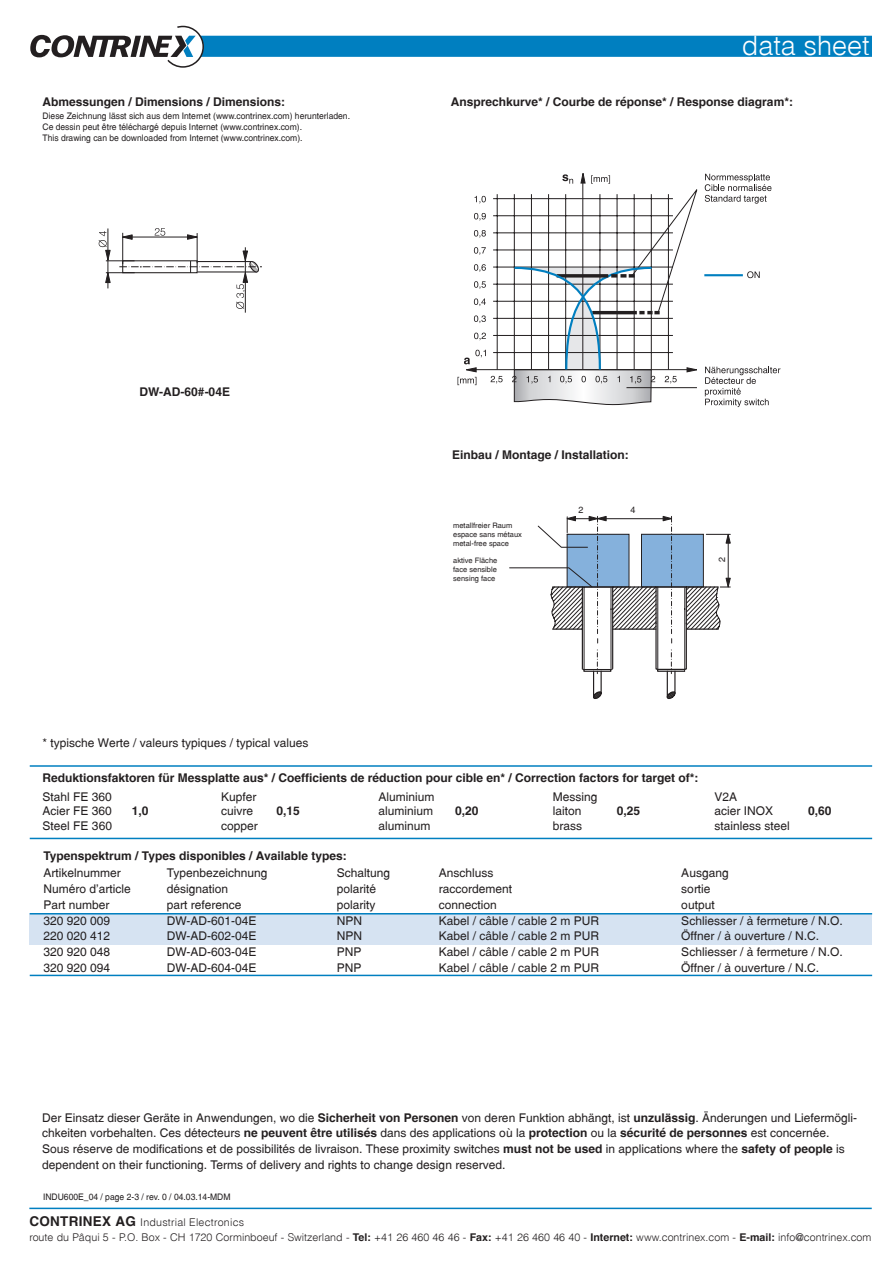
<style>
.page{position:relative;width:893px;height:1263px;background:#fff}
.page>*{position:absolute;margin:0;border:0;box-sizing:border-box;transform-origin:0 0}
.t1{font:27px "Switzerland Light Plain";color:#fff}
.t2{font:12px/15.8px "Switzerland Plain";color:#231f20}
.t3{font:700 12px "Switzerland";color:#231f20}
.t4{font:10.65px/14.7px "Switzerland Light Plain";color:#231f20}
.t5{font:9px/10.8px "Switzerland Plain";color:#231f20;scale:.95 1}
.t6{font:9px "Switzerland Plain";color:#231f20}
.t7{font:7.5px/9px "Switzerland Plain";color:#231f20}
.s1{font-family:"Switzerland";font-weight:700}
.s2{font-family:"Switzerland";font-weight:700;font-size:13.5px}
</style>
<div class="page">
<hr style="left:30px;top:765px;width:842px;height:2px;background:#007fc0">
<hr style="left:30px;top:838px;width:842px;height:1px;background:#007fc0">
<div style="left:30px;top:914px;width:842px;height:31px;background:#d6e3f2"></div>
<hr style="left:30px;top:975px;width:842px;height:1px;background:#007fc0">
<hr style="left:30px;top:913px;width:842px;height:1px;background:#007fc0">
<svg style="left:30px;top:26px;width:842px;height:42px"></svg>
<hr style="left:29px;top:1207px;width:843px;height:2px;background:#007fc0">
<hr style="left:245px;top:247px;width:1px;height:66px;background:#231f20">
<svg style="left:99px;top:228px;width:163px;height:81px"></svg>
<svg style="left:705px;top:367px;width:75px;height:40px"></svg>
<svg style="left:705px;top:174px;width:66px;height:30px"></svg>
<svg style="left:474px;top:333px;width:12px;height:7px"></svg>
<svg style="left:474px;top:298px;width:12px;height:8px"></svg>
<svg style="left:474px;top:281px;width:12px;height:8px"></svg>
<svg style="left:474px;top:315px;width:12px;height:8px"></svg>
<svg style="left:474px;top:264px;width:12px;height:8px"></svg>
<svg style="left:474px;top:247px;width:12px;height:8px"></svg>
<svg style="left:474px;top:230px;width:12px;height:8px"></svg>
<svg style="left:474px;top:213px;width:12px;height:8px"></svg>
<svg style="left:474px;top:196px;width:12px;height:8px"></svg>
<hr style="left:493px;top:352px;width:180px;height:1px;background:#231f20">
<hr style="left:493px;top:335px;width:180px;height:1px;background:#231f20">
<hr style="left:493px;top:318px;width:180px;height:1px;background:#231f20">
<hr style="left:493px;top:301px;width:180px;height:1px;background:#231f20">
<hr style="left:493px;top:284px;width:180px;height:1px;background:#231f20">
<hr style="left:493px;top:267px;width:180px;height:1px;background:#231f20">
<hr style="left:493px;top:250px;width:180px;height:1px;background:#231f20">
<hr style="left:493px;top:233px;width:180px;height:1px;background:#231f20">
<hr style="left:493px;top:215px;width:180px;height:1px;background:#231f20">
<hr style="left:493px;top:198px;width:180px;height:1px;background:#231f20">
<hr style="left:497px;top:194px;width:1px;height:176px;background:#231f20">
<hr style="left:704px;top:274px;width:39px;height:2px;background:#007fc0">
<svg style="left:747px;top:271px;width:13px;height:7px"></svg>
<svg style="left:457px;top:350px;width:46px;height:35px"></svg>
<hr style="left:476px;top:369px;width:214px;height:1px;background:#231f20">
<svg style="left:512px;top:173px;width:186px;height:232px"></svg>
<svg style="left:509px;top:516px;width:221px;height:183px"></svg>
<hr style="left:567px;top:518px;width:31px;height:1px;background:#231f20">
<hr style="left:598px;top:518px;width:73px;height:1px;background:#231f20">
<h1 class="t1" style="left:742px;top:28px;width:129px">data sheet</h1>
<p class="t3" style="left:42px;top:94px;width:244px">Abmessungen / Dimensions / Dimensions:</p>
<p class="t3" style="left:451px;top:94px;width:344px">Ansprechkurve* / Courbe de réponse* / Response diagram*:</p>
<p class="t5" style="left:42px;top:110px;width:325px">Diese Zeichnung lässt sich aus dem Internet (www.contrinex.com) herunterladen.<br>Ce dessin peut être téléchargé depuis Internet (www.contrinex.com).<br>This drawing can be downloaded from Internet (www.contrinex.com).</p>
<p class="t3" style="left:140px;top:385px;width:92px">DW-AD-60#-04E</p>
<p class="t2" style="left:43px;top:735px;width:267px">* typische Werte / valeurs typiques / typical values</p>
<p class="t3" style="left:452px;top:447px;width:178px">Einbau / Montage / Installation:</p>
<p class="t6" style="left:579px;top:505px;width:7px">2</p>
<p class="t6" style="left:631px;top:505px;width:7px">4</p>
<p class="t7" style="left:453px;top:520px;width:70px">metallfreier Raum espace sans métaux metal-free space</p>
<p class="t7" style="left:453px;top:556px;width:46px;text-align:justify">aktive Fläche face sensible sensing face</p>
<p class="t6" style="left:717px;top:561px;width:7px;rotate:-90deg">2</p>
<p class="t3" style="left:43px;top:771px;width:657px">Reduktionsfaktoren für Messplatte aus* / Coefficients de réduction pour cible en* / Correction factors for target of*:</p>
<p class="t2" style="left:43px;top:789px;width:71px">Stahl FE 360</p>
<p class="t2" style="left:221px;top:789px;width:37px">Kupfer</p>
<p class="t2" style="left:378px;top:789px;width:58px">Aluminium</p>
<p class="t2" style="left:553px;top:789px;width:46px">Messing</p>
<p class="t2" style="left:714px;top:789px;width:24px">V2A</p>
<p class="t2" style="left:43px;top:803px;width:71px">Acier FE 360</p>
<p class="t3" style="left:132px;top:804px;width:18px">1,0</p>
<p class="t2" style="left:221px;top:803px;width:34px">cuivre</p>
<p class="t3" style="left:276px;top:804px;width:25px">0,15</p>
<p class="t2" style="left:379px;top:803px;width:56px">aluminium</p>
<p class="t3" style="left:455px;top:804px;width:25px">0,20</p>
<p class="t2" style="left:553px;top:803px;width:30px">laiton</p>
<p class="t3" style="left:617px;top:804px;width:25px">0,25</p>
<p class="t2" style="left:714px;top:803px;width:60px">acier INOX</p>
<p class="t3" style="left:808px;top:804px;width:25px">0,60</p>
<p class="t2" style="left:43px;top:817px;width:71px">Steel FE 360</p>
<p class="t2" style="left:221px;top:817px;width:38px">copper</p>
<p class="t2" style="left:379px;top:817px;width:54px">aluminum</p>
<p class="t2" style="left:553px;top:817px;width:31px">brass</p>
<p class="t2" style="left:714px;top:817px;width:77px">stainless steel</p>
<p class="t3" style="left:43px;top:848px;width:305px">Typenspektrum / Types disponibles / Available types:</p>
<p class="t2" style="left:43px;top:865px;width:79px">Artikelnummer</p>
<p class="t2" style="left:167px;top:865px;width:102px">Typenbezeichnung</p>
<p class="t2" style="left:337px;top:865px;width:55px">Schaltung</p>
<p class="t2" style="left:439px;top:865px;width:56px">Anschluss</p>
<p class="t2" style="left:681px;top:865px;width:49px">Ausgang</p>
<p class="t2" style="left:43px;top:881px;width:89px">Numéro d'article</p>
<p class="t2" style="left:167px;top:881px;width:63px">désignation</p>
<p class="t2" style="left:337px;top:881px;width:41px">polarité</p>
<p class="t2" style="left:439px;top:881px;width:75px">raccordement</p>
<p class="t2" style="left:681px;top:881px;width:31px">sortie</p>
<p class="t2" style="left:43px;top:897px;width:68px">Part number</p>
<p class="t2" style="left:167px;top:897px;width:76px">part reference</p>
<p class="t2" style="left:337px;top:897px;width:40px">polarity</p>
<p class="t2" style="left:439px;top:897px;width:60px">connection</p>
<p class="t2" style="left:681px;top:897px;width:35px">output</p>
<p class="t2" style="left:43px;top:912px;width:68px">320 920 009</p>
<p class="t2" style="left:167px;top:912px;width:91px">DW-AD-601-04E</p>
<p class="t2" style="left:337px;top:912px;width:27px">NPN</p>
<p class="t2" style="left:439px;top:912px;width:162px">Kabel / câble / cable 2 m PUR</p>
<p class="t2" style="left:681px;top:912px;width:163px">Schliesser / à fermeture / N.O.</p>
<p class="t2" style="left:43px;top:928px;width:68px">220 020 412</p>
<p class="t2" style="left:167px;top:928px;width:91px">DW-AD-602-04E</p>
<p class="t2" style="left:337px;top:928px;width:27px">NPN</p>
<p class="t2" style="left:439px;top:928px;width:162px">Kabel / câble / cable 2 m PUR</p>
<p class="t2" style="left:681px;top:928px;width:139px">Öffner / à ouverture / N.C.</p>
<p class="t2" style="left:43px;top:944px;width:68px">320 920 048</p>
<p class="t2" style="left:167px;top:944px;width:91px">DW-AD-603-04E</p>
<p class="t2" style="left:337px;top:944px;width:26px">PNP</p>
<p class="t2" style="left:439px;top:944px;width:162px">Kabel / câble / cable 2 m PUR</p>
<p class="t2" style="left:681px;top:944px;width:163px">Schliesser / à fermeture / N.O.</p>
<p class="t2" style="left:43px;top:960px;width:68px">320 920 094</p>
<p class="t2" style="left:167px;top:960px;width:91px">DW-AD-604-04E</p>
<p class="t2" style="left:337px;top:960px;width:26px">PNP</p>
<p class="t2" style="left:439px;top:960px;width:162px">Kabel / câble / cable 2 m PUR</p>
<p class="t2" style="left:681px;top:960px;width:139px">Öffner / à ouverture / N.C.</p>
<p class="t2" style="left:42px;top:1109px;width:816px">Der Einsatz dieser Geräte in Anwendungen, wo die <span class="s1">Sicherheit von Personen</span> von deren Funktion abhängt, ist <span class="s1">unzulässig</span>. Änderungen und Liefermögli&shy;chkeiten vorbehalten. Ces détecteurs <span class="s1">ne peuvent être utilisés</span> dans des applications où la <span class="s1">protection</span> ou la <span class="s1">sécurité de personnes</span> est concernée.<br>Sous réserve de modifications et de possibilités de livraison. These proximity switches <span class="s1">must not be used</span> in applications where the <span class="s1">safety of people</span> is dependent on their functioning. Terms of delivery and rights to change design reserved.</p>
<p class="t5" style="left:43px;top:1191px;width:199px">INDU600E_04 / page 2-3 / rev. 0 / 04.03.14-MDM</p>
<p class="t4" style="left:29px;top:1215px;width:843px"><span class="s2">CONTRINEX AG</span> Industrial Electronics<br>route du Pâqui 5 - P.O. Box - CH 1720 Corminboeuf - Switzerland - <span class="s1">Tel:</span> +41 26 460 46 46 - <span class="s1">Fax:</span> +41 26 460 46 40 - <span class="s1">Internet:</span> www.contrinex.com - <span class="s1">E-mail:</span> info@contrinex.com</p>
</div>
